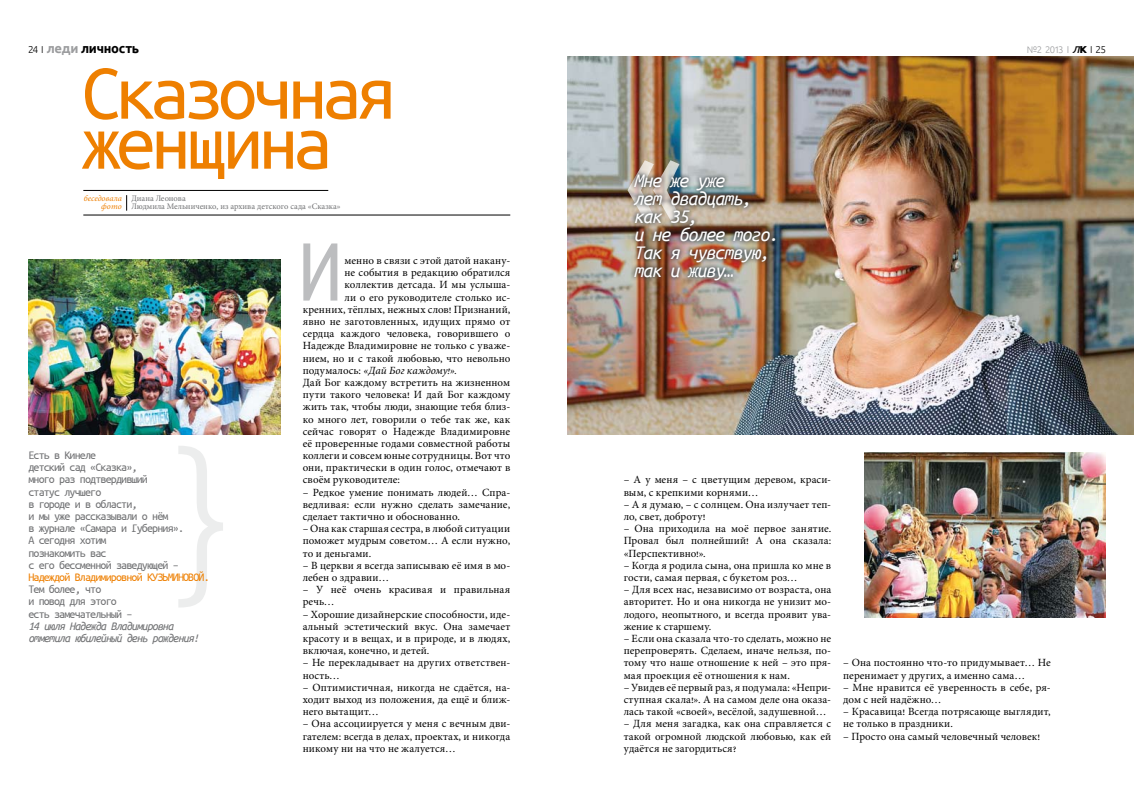
<style>
.page{position:relative;width:1134px;height:794px;background:#fff}
.page>*{position:absolute;margin:0;border:0;box-sizing:border-box;transform-origin:0 0}
.t1{font:135.6px "Ubuntu Condensed";color:#fff}
.t2{font:82.4px "Ubuntu Condensed";color:#bcbdbf}
.t3{font:80px "Ubuntu Mono";letter-spacing:-.065em;color:#ee7f00}
.t4{font:italic 20px/18px "Ubuntu Mono";letter-spacing:-.05em;color:#fff}
.t5{font:700 13px "Ubuntu";letter-spacing:-.02em;color:#000}
.t6{font:12px/12.2px "Ubuntu Mono";letter-spacing:-.07em;color:#707173}
.t7{font:italic 12px/12.2px "Ubuntu Mono";letter-spacing:-.07em;color:#707173}
.t8{font:12px "Ubuntu Mono";letter-spacing:-.07em;color:#ee7f00}
.t9{font:11px/12.2px "Minion Pro";letter-spacing:.01em;color:#000;text-align:justify}
.t10{font:italic 11px "Minion Pro";color:#000}
.t11{font:300 9.5px "Ubuntu";color:#9c9d9f}
.t12{font:8.5px/8px "Minion Pro";color:#707173}
.t13{font:italic 8.5px/8px "Minion Pro";letter-spacing:.005em;color:#ee7f00;text-align:right}
.s1{font-weight:300;font-size:10px}
.s2{color:#9c9d9f}
.s3{font-size:10px}
.s4{font-weight:400;font-style:italic;font-size:13px;color:#000}
.s5{font-weight:700;font-size:13px;color:#000}
.s6{font-size:10px;color:#000}
.s7{font-style:normal}
</style>
<div class="page">
<img style="left:567px;top:57px;width:567px;height:378px">
<img style="left:865px;top:453px;width:241px;height:164px">
<img style="left:28px;top:259px;width:253px;height:176px">
<div style="left:628px;top:169px;width:151px;height:115px;background:#2c363c;opacity:.95"></div>
<hr style="left:83px;top:215px;width:427px;height:1px;background:#000">
<svg style="left:126px;top:195px;width:1px;height:16px"></svg>
<hr style="left:83px;top:190px;width:245px;height:1px;background:#000">
<p class="t5" style="left:28px;top:40px;width:112px"><span class="s1">24 ı</span> <span class="s2">леди</span> личность</p>
<p class="t11" style="left:1027px;top:44px;width:80px">№2 2013 <span class="s3">ı</span> <span class="s4">л</span><span class="s5">к</span> <span class="s6">ı 25</span></p>
<h3 class="t3" style="left:81px;top:52px;width:316px">Сказочная</h3>
<h3 class="t3" style="left:81px;top:102px;width:253px">женщина</h3>
<p class="t13" style="left:84px;top:194px;width:40px">беседовала фото</p>
<p class="t12" style="left:131px;top:194px;width:211px">Диана Леонова<br>Людмила Мельниченко, из архива детского сада «Сказка»</p>
<h2 class="t2" style="left:296px;top:220px;width:49px">И</h2>
<p class="t9" style="left:345px;top:254px;width:167px">менно в связи с этой датой накану-</p>
<p class="t9" style="left:345px;top:267px;width:167px">не события в редакцию обратился</p>
<p class="t9" style="left:345px;top:279px;width:167px">коллектив детсада. И мы услыша-</p>
<p class="t9" style="left:345px;top:291px;width:167px">ли о его руководителе столько ис-</p>
<p class="t9" style="left:303px;top:303px;width:209px">кренних, тёплых, нежных слов! Признаний,</p>
<p class="t9" style="left:303px;top:315px;width:209px">явно не заготовленных, идущих прямо от</p>
<p class="t9" style="left:303px;top:327px;width:209px">сердца каждого человека, говорившего о</p>
<p class="t9" style="left:303px;top:340px;width:209px">Надежде Владимировне не только с уваже-</p>
<p class="t9" style="left:303px;top:352px;width:209px">нием, но и с такой любовью, что невольно</p>
<p class="t10" style="left:303px;top:363px;width:156px"><span class="s7">подумалось:</span> «Дай Бог каждому!».</p>
<p class="t9" style="left:303px;top:376px;width:209px">Дай Бог каждому встретить на жизненном</p>
<p class="t9" style="left:303px;top:388px;width:209px">пути такого человека! И дай Бог каждому</p>
<p class="t9" style="left:303px;top:401px;width:209px">жить так, чтобы люди, знающие тебя близ-</p>
<p class="t9" style="left:303px;top:413px;width:209px">ко много лет, говорили о тебе так же, как</p>
<p class="t9" style="left:303px;top:425px;width:209px">сейчас говорят о Надежде Владимировне</p>
<p class="t9" style="left:303px;top:437px;width:209px">её проверенные годами совместной работы</p>
<p class="t9" style="left:303px;top:449px;width:209px">коллеги и совсем юные сотрудницы. Вот что</p>
<p class="t9" style="left:303px;top:462px;width:209px">они, практически в один голос, отмечают в</p>
<p class="t9" style="left:303px;top:474px;width:99px">своём руководителе:</p>
<p class="t9" style="left:303px;top:486px;width:209px">– Редкое умение понимать людей… Спра&shy;ведливая: если нужно сделать замечание, сделает тактично и обоснованно.</p>
<p class="t9" style="left:303px;top:522px;width:209px">– Она как старшая сестра, в любой ситуации поможет мудрым советом… А если нужно, то и деньгами.</p>
<p class="t9" style="left:303px;top:559px;width:209px">– В церкви я всегда записываю её имя в мо&shy;лебен о здравии…</p>
<p class="t9" style="left:303px;top:583px;width:209px">– У неё очень красивая и правильная речь…</p>
<p class="t9" style="left:303px;top:608px;width:209px">– Хорошие дизайнерские способности, иде&shy;альный эстетический вкус. Она замечает красоту и в вещах, и в природе, и в людях, включая, конечно, и детей.</p>
<p class="t9" style="left:303px;top:657px;width:209px">– Не перекладывает на других ответствен&shy;ность…</p>
<p class="t9" style="left:303px;top:681px;width:209px">– Оптимистичная, никогда не сдаётся, на&shy;ходит выход из положения, да ещё и ближ&shy;него вытащит…</p>
<p class="t9" style="left:303px;top:717px;width:209px">– Она ассоциируется у меня с вечным дви&shy;гателем: всегда в делах, проектах, и никогда никому ни на что не жалуется…</p>
<p class="t6" style="left:28px;top:449px;width:157px">Есть в Кинеле<br>детский сад «Сказка»,<br>много раз подтвердивший<br>статус лучшего<br>в городе и в области,<br>и мы уже рассказывали о нём<br>в журнале «Самара и Губерния».<br>А сегодня хотим<br>познакомить вас<br>с его бессменной заведующей –</p>
<p class="t8" style="left:28px;top:571px;width:183px">Надеждой Владимировной Кузьминовой.</p>
<p class="t6" style="left:28px;top:583px;width:106px">Тем более, что<br>и повод для этого есть замечательный –</p>
<p class="t7" style="left:28px;top:620px;width:173px">14 июля Надежда Владимировна отметила юбилейный день рождения!</p>
<h1 class="t1" style="left:624px;top:97px;width:63px">«</h1>
<h3 class="t4" style="left:634px;top:171px;width:146px">Мне же уже<br>лет двадцать, как 35,<br>и не более того.<br>Так я чувствую, так и живу…</h3>
<p class="t9" style="left:624px;top:474px;width:209px">– А у меня – с цветущим деревом, краси&shy;вым, с крепкими корнями…</p>
<p class="t9" style="left:624px;top:498px;width:209px">– А я думаю, – с солнцем. Она излучает теп&shy;ло, свет, доброту!</p>
<p class="t9" style="left:624px;top:522px;width:209px">– Она приходила на моё первое занятие.<br>Провал был полнейший! А она сказала: «Перспективно!».</p>
<p class="t9" style="left:624px;top:559px;width:209px">– Когда я родила сына, она пришла ко мне в гости, самая первая, с букетом роз…</p>
<p class="t9" style="left:624px;top:583px;width:209px">– Для всех нас, независимо от возраста, она авторитет. Но и она никогда не унизит мо&shy;лодого, неопытного, и всегда проявит ува&shy;жение к старшему.</p>
<p class="t9" style="left:624px;top:632px;width:209px">– Если она сказала что-то сделать, можно не перепроверять. Сделаем, иначе нельзя, по&shy;тому что наше отношение к ней – это пря&shy;мая проекция её отношения к нам.</p>
<p class="t9" style="left:624px;top:681px;width:209px">– Увидев её первый раз, я подумала: «Непри&shy;ступная скала!». а на самом деле она оказа&shy;лась такой «своей», весёлой, задушевной…</p>
<p class="t9" style="left:624px;top:718px;width:209px">– Для меня загадка, как она справляется с такой огромной людской любовью, как ей удаётся не загордиться?</p>
<p class="t9" style="left:843px;top:657px;width:209px">– Она постоянно что-то придумывает… Не перенимает у других, а именно сама…</p>
<p class="t9" style="left:843px;top:681px;width:209px">– Мне нравится её уверенность в себе, ря&shy;дом с ней надёжно…</p>
<p class="t9" style="left:843px;top:705px;width:209px">– Красавица! Всегда потрясающе выглядит, не только в праздники.</p>
<p class="t9" style="left:843px;top:730px;width:198px">– Просто она самый человечный человек!</p>
</div>
